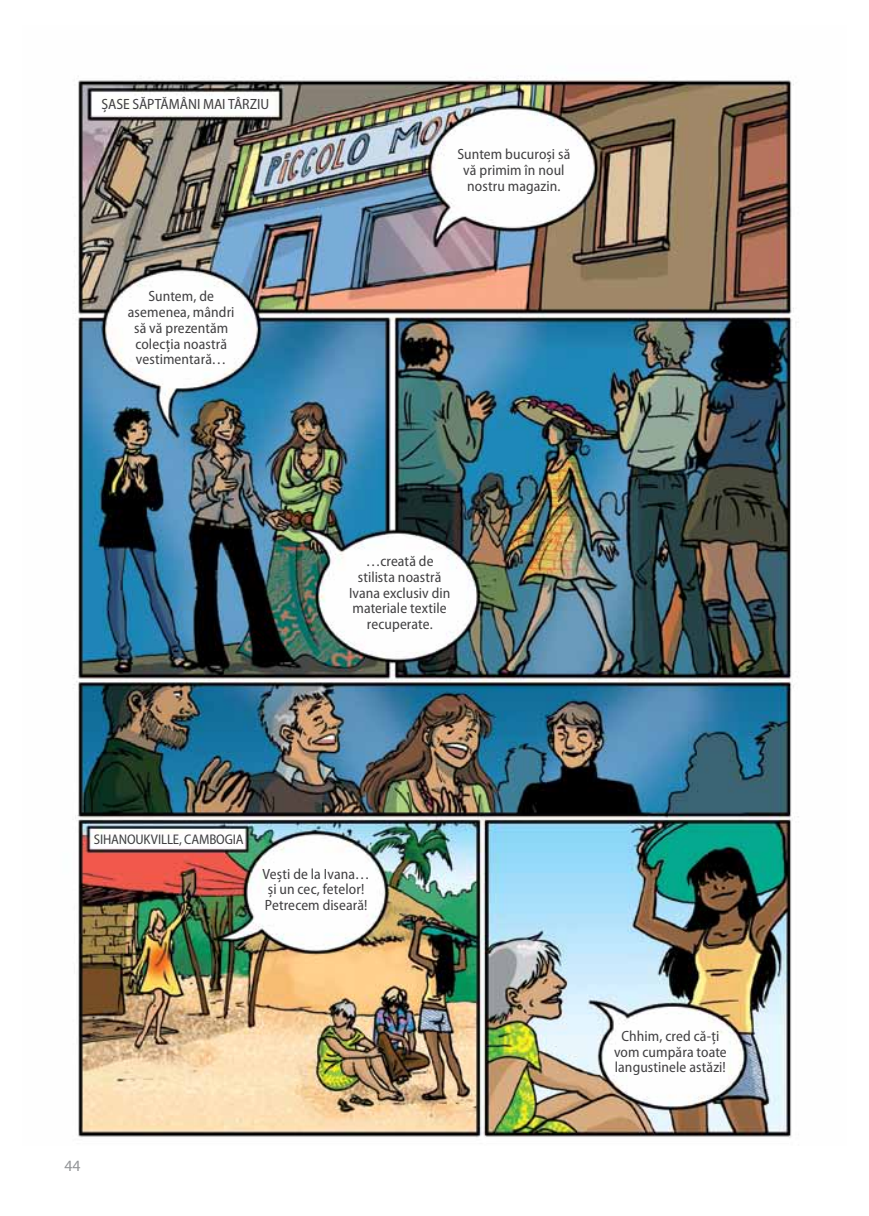
<style>
.page{position:relative;width:869px;height:1216px;background:#fff}
.page>*{position:absolute;margin:0;border:0;box-sizing:border-box;transform-origin:0 0}
.t1{font:15.75px "Myriad Pro";color:#939598}
.t2{font:semi-condensed 14.88px/15.8px "Myriad Pro";letter-spacing:.005em;color:#414042;text-align:center}
.t3{font:semi-condensed 14px "Myriad Pro";letter-spacing:-.01em;color:#414042}
</style>
<div class="page">
<img style="left:74px;top:76px;width:725px;height:1062px">
<p class="t2" style="left:102px;top:96px;width:169px">ȘASE SĂPTĂMÂNI MAI TÂRZIU</p>
<p class="t2" style="left:128px;top:289px;width:108px">Suntem, de asemenea, mândri să vă prezentăm colecţia noastră vestimentară…</p>
<p class="t2" style="left:457px;top:147px;width:114px">Suntem bucuroși să vă primim în noul nostru magazin.</p>
<p class="t2" style="left:349px;top:553px;width:103px">…creată de stilista noastră<br>Ivana exclusiv din materiale textile recuperate.</p>
<p class="t3" style="left:94px;top:831px;width:151px">SIHANOUKVILLE, CAMBOGIA</p>
<p class="t2" style="left:262px;top:866px;width:108px;text-align:left">Vești de la Ivana… și un cec, fetelor!<br>Petrecem diseară!</p>
<p class="t1" style="left:64px;top:1155px;width:18px">44</p>
<p class="t2" style="left:613px;top:1028px;width:114px">Chhim, cred că-ţi vom cumpăra toate langustinele astăzi!</p>
</div>
